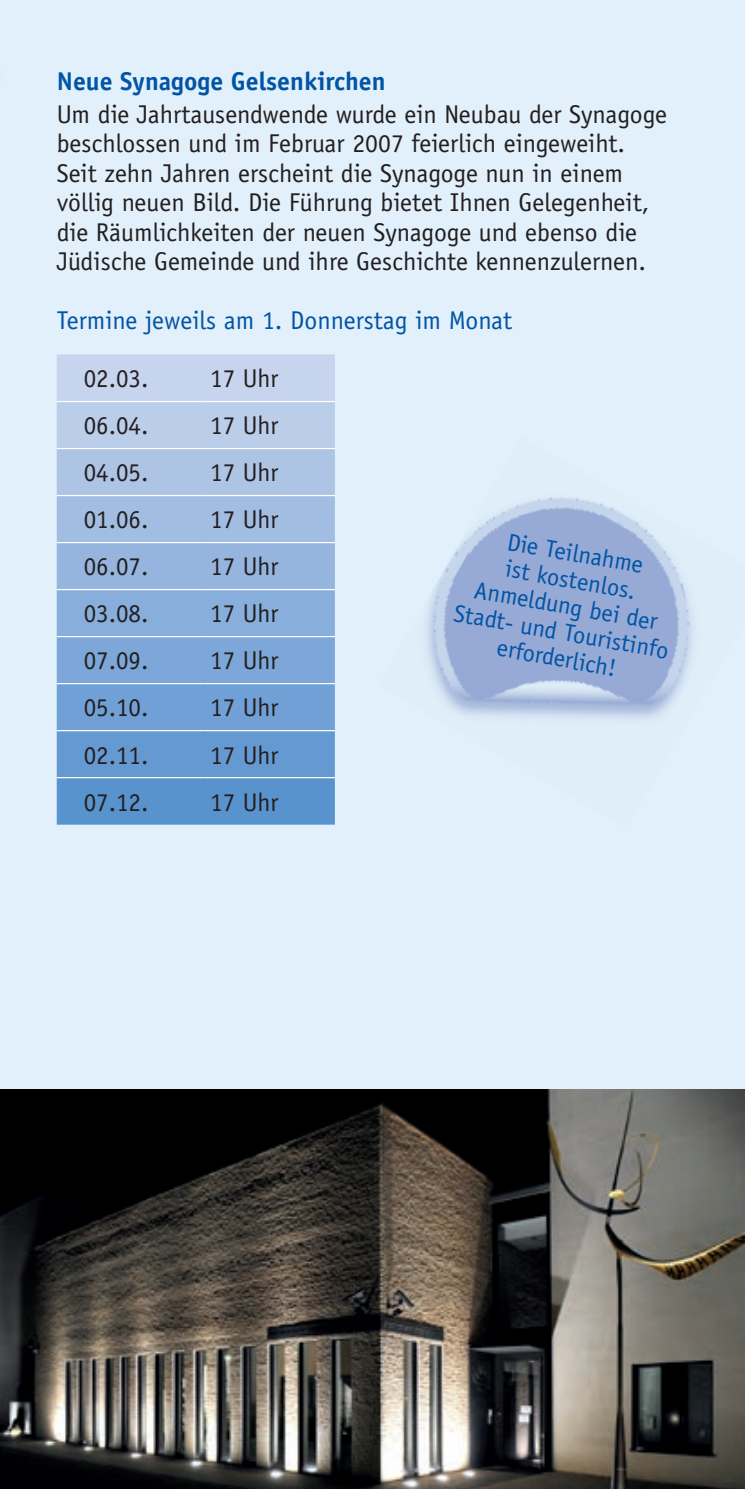
<style>
.page{position:relative;width:745px;height:1489px;background:#fff}
.page>*{position:absolute;margin:0;border:0;box-sizing:border-box;transform-origin:0 0}
.t1{font:25.75px/29.5px "Officina Sans Std";color:#231f20}
.t2{font:25.75px "Officina Sans Std";color:#0154a6}
.t3{font:700 25.75px "Officina Sans Std";color:#0154a6}
.t4{font:24.5px/26.5px "Officina Sans Std";color:#0154a6;text-align:center}
</style>
<div class="page">
<div style="left:0;top:0;width:744px;height:1488px;background:#e1f0fa"></div>
<img style="left:426px;top:497px;width:267px;height:222px">
<svg style="left:57px;top:354px;width:277px;height:470px;background:#8fb2dd"></svg>
<hr style="left:57px;top:401px;width:147px;height:1px;background:#fff">
<hr style="left:204px;top:401px;width:130px;height:1px;background:#fff">
<hr style="left:57px;top:448px;width:147px;height:1px;background:#fff">
<hr style="left:204px;top:448px;width:130px;height:1px;background:#fff">
<hr style="left:57px;top:495px;width:147px;height:1px;background:#fff">
<hr style="left:204px;top:495px;width:130px;height:1px;background:#fff">
<hr style="left:57px;top:542px;width:147px;height:1px;background:#fff">
<hr style="left:204px;top:542px;width:130px;height:1px;background:#fff">
<hr style="left:57px;top:589px;width:147px;height:1px;background:#fff">
<hr style="left:204px;top:589px;width:130px;height:1px;background:#fff">
<hr style="left:57px;top:636px;width:147px;height:1px;background:#fff">
<hr style="left:204px;top:636px;width:130px;height:1px;background:#fff">
<hr style="left:57px;top:683px;width:147px;height:1px;background:#fff">
<hr style="left:204px;top:683px;width:130px;height:1px;background:#fff">
<hr style="left:57px;top:730px;width:147px;height:1px;background:#fff">
<hr style="left:204px;top:730px;width:130px;height:1px;background:#fff">
<hr style="left:57px;top:777px;width:147px;height:1px;background:#fff">
<hr style="left:204px;top:777px;width:130px;height:1px;background:#fff">
<img style="left:0;top:1089px;width:744px;height:399px">
<p class="t3" style="left:57px;top:65px;width:330px">Neue Synagoge Gelsenkirchen</p>
<p class="t1" style="left:57px;top:99px;width:611px">Um die Jahrtausendwende wurde ein Neubau der Synagoge beschlossen und im Februar 2007 feierlich eingeweiht.<br>Seit zehn Jahren erscheint die Synagoge nun in einem völlig neuen Bild. Die Führung bietet Ihnen Gelegenheit, die Räumlichkeiten der neuen Synagoge und ebenso die Jüdische Gemeinde und ihre Geschichte kennenzulernen.</p>
<p class="t2" style="left:57px;top:305px;width:457px">Termine jeweils am 1. Donnerstag im Monat</p>
<p class="t1" style="left:84px;top:364px;width:66px">02.03.</p>
<p class="t1" style="left:210px;top:364px;width:70px">17 Uhr</p>
<p class="t1" style="left:84px;top:411px;width:66px">06.04.</p>
<p class="t1" style="left:210px;top:411px;width:70px">17 Uhr</p>
<p class="t1" style="left:84px;top:458px;width:66px">04.05.</p>
<p class="t1" style="left:210px;top:458px;width:70px">17 Uhr</p>
<p class="t1" style="left:84px;top:505px;width:66px">01.06.</p>
<p class="t1" style="left:210px;top:505px;width:70px">17 Uhr</p>
<p class="t1" style="left:84px;top:552px;width:66px">06.07.</p>
<p class="t1" style="left:210px;top:552px;width:70px">17 Uhr</p>
<p class="t1" style="left:84px;top:599px;width:66px">03.08.</p>
<p class="t1" style="left:210px;top:599px;width:70px">17 Uhr</p>
<p class="t1" style="left:84px;top:646px;width:66px">07.09.</p>
<p class="t1" style="left:210px;top:646px;width:70px">17 Uhr</p>
<p class="t1" style="left:84px;top:693px;width:66px">05.10.</p>
<p class="t1" style="left:210px;top:693px;width:70px">17 Uhr</p>
<p class="t1" style="left:84px;top:740px;width:66px">02.11.</p>
<p class="t1" style="left:210px;top:740px;width:70px">17 Uhr</p>
<p class="t1" style="left:84px;top:787px;width:66px">07.12.</p>
<p class="t1" style="left:210px;top:787px;width:70px">17 Uhr</p>
<p class="t4" style="left:470px;top:521px;width:219px;rotate:10deg">Die Teilnahme<br>ist kostenlos.<br>Anmeldung bei der<br>Stadt- und Touristinfo erforderlich!</p>
</div>
